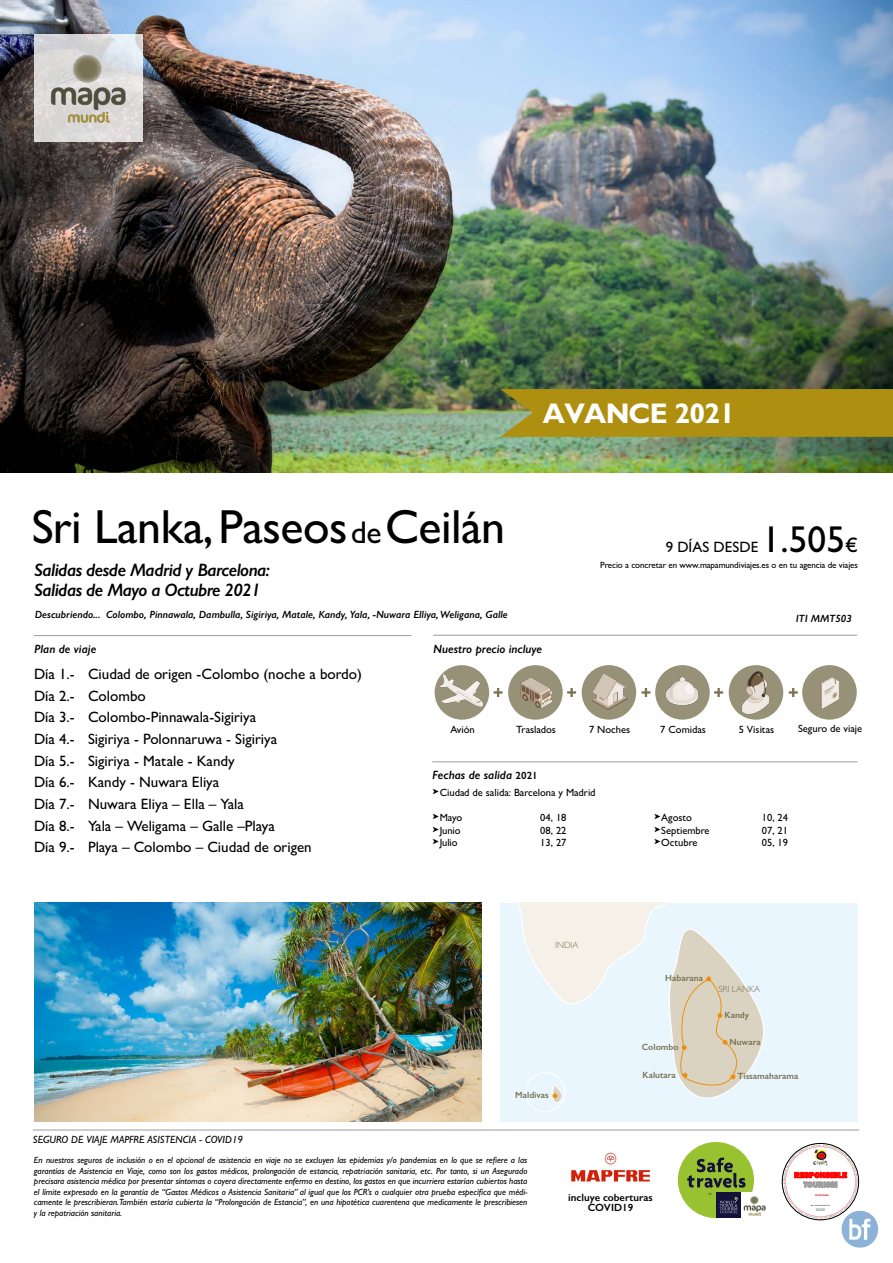
<style>
.page{position:relative;width:893px;height:1263px;background:#fff}
.page>*{position:absolute;margin:0;border:0;box-sizing:border-box;transform-origin:0 0}
.t1{font:500 48px "Gill Sans";letter-spacing:-.01em;color:#000}
.t2{font:500 37.5px "Gill Sans";color:#000}
.t3{font:700 28.5px "Gill Sans";letter-spacing:-.025em;color:#fff}
.t4{font:italic 600 18px/20.1px "Gill Sans";letter-spacing:-.03em;color:#000}
.t5{font:500 15px/21.8px "Gill Sans";color:#000}
.t6{font:italic 600 12px "Gill Sans";color:#000}
.t7{font:500 10.5px "Gill Sans";color:#000}
.t8{font:italic 600 10.5px "Gill Sans";color:#000}
.t9{font:italic 500 10.5px "Gill Sans";color:#000}
.t10{font:600 10.5px/10.5px "Gill Sans";color:#000;text-align:center}
.t11{font:italic 500 9px/10.5px "Gill Sans";color:#000;text-align:justify}
.t12{font:500 9px "Gill Sans";letter-spacing:-.01em;color:#000}
.t13{font:600 9px "Gill Sans";color:#797354}
.t14{font:300 9px "Gill Sans";color:#797354}
.t15{font:800 7.95px "Franklin Gothic";color:#f00}
.t16{font:800 7.95px "Franklin Gothic";color:#9d9c9c}
.t17{font:800 4.05px "Franklin Gothic";color:#9d9c9c}
.t18{font:800 2.4px "Franklin Gothic";color:#e72b2b}
.t19{font:800 1.65px "Franklin Gothic";color:#605c5c}
.s1{font-size:31.5px}
.s2{font-size:21px}
.s3{font-style:normal;font-size:10.5px}
.s4{font-family:"Menlo";font-weight:400;font-size:12.3px}
</style>
<div class="page">
<img style="left:0;top:0;width:893px;height:472px">
<svg style="left:34px;top:34px;width:108px;height:107px;background:#dcdbdd"></svg>
<img style="left:45px;top:46px;width:86px;height:83px">
<hr style="left:34px;top:635px;width:378px;height:1px;background:#9d9d9c">
<div style="left:500px;top:389px;width:393px;height:48px;background:#ae8f10"></div>
<img style="left:570px;top:1152px;width:81px;height:31px">
<svg style="left:782px;top:1143px;width:77px;height:77px"></svg>
<div style="left:782px;top:1143px;width:77px;height:77px;border:1px solid #000;border-radius:50%"></div>
<hr style="left:33px;top:1130px;width:826px;height:1px;background:#9d9d9c">
<div style="left:678px;top:1142px;width:76px;height:76px;background:#99c230;border-radius:50%"></div>
<div style="left:716px;top:1193px;width:25px;height:25px;background:#14123b"></div>
<svg style="left:687px;top:1157px;width:59px;height:56px"></svg>
<img style="left:741px;top:1193px;width:25px;height:23px">
<hr style="left:433px;top:635px;width:424px;height:1px;background:#9d9d9c">
<img style="left:434px;top:665px;width:56px;height:54px">
<img style="left:508px;top:665px;width:55px;height:54px">
<img style="left:581px;top:665px;width:56px;height:54px">
<img style="left:655px;top:665px;width:55px;height:54px">
<img style="left:728px;top:665px;width:56px;height:54px">
<img style="left:802px;top:665px;width:55px;height:54px">
<svg style="left:494px;top:688px;width:9px;height:9px"></svg>
<svg style="left:567px;top:688px;width:9px;height:9px"></svg>
<svg style="left:641px;top:688px;width:9px;height:9px"></svg>
<svg style="left:714px;top:688px;width:9px;height:9px"></svg>
<svg style="left:789px;top:688px;width:9px;height:9px"></svg>
<img style="left:34px;top:902px;width:448px;height:219px">
<div style="left:500px;top:902px;width:357px;height:219px;background:#eaf6fe"></div>
<svg style="left:500px;top:902px;width:357px;height:210px"></svg>
<hr style="left:432px;top:761px;width:425px;height:1px;background:#9d9d9c">
<img style="left:826px;top:1196px;width:52px;height:52px">
<h1 class="t1" style="left:32px;top:498px;width:475px">Sri Lanka, Paseos <span class="s1">de</span> Ceilán</h1>
<h3 class="t4" style="left:34px;top:560px;width:237px">Salidas desde Madrid y Barcelona:<br>Salidas de Mayo a Octubre 2021</h3>
<h3 class="t3" style="left:543px;top:395px;width:194px">AVANCE 2021</h3>
<h2 class="t2" style="left:762px;top:517px;width:98px">1.505<span class="s2">€</span></h2>
<p class="t12" style="left:600px;top:559px;width:259px">Precio a concretar en www.mapamundiviajes.es o en tu agencia de viajes</p>
<h3 class="t5" style="left:666px;top:535px;width:94px">9 DÍAS DESDE</h3>
<p class="t8" style="left:35px;top:608px;width:474px">Descubriendo... Colombo, Pinnawala, Dambulla, Sigiriya, Matale, Kandy, Yala, -Nuwara Elliya, Weligana, Galle</p>
<p class="t8" style="left:796px;top:612px;width:58px">ITI MMT503</p>
<h3 class="t6" style="left:433px;top:641px;width:111px">Nuestro precio incluye</h3>
<h3 class="t6" style="left:34px;top:642px;width:64px">Plan de viaje</h3>
<p class="t5" style="left:34px;top:663px;width:330px">Día 1.- Ciudad de origen -Colombo (noche a bordo)<br>Día 2.- Colombo<br>Día 3.- Colombo-Pinnawala-Sigiriya<br>Día 4.- Sigiriya - Polonnaruwa - Sigiriya<br>Día 5.- Sigiriya - Matale - Kandy<br>Día 6.- Kandy - Nuwara Eliya<br>Día 7.- Nuwara Eliya – Ella – Yala<br>Día 8.- Yala – Weligama – Galle –Playa<br>Día 9.- Playa – Colombo – Ciudad de origen</p>
<p class="t7" style="left:450px;top:723px;width:26px">Avión</p>
<p class="t7" style="left:516px;top:723px;width:41px">Traslados</p>
<p class="t7" style="left:589px;top:723px;width:43px">7 Noches</p>
<p class="t7" style="left:660px;top:723px;width:47px">7 Comidas</p>
<p class="t7" style="left:739px;top:723px;width:37px">5 Visitas</p>
<p class="t7" style="left:798px;top:722px;width:66px">Seguro de viaje</p>
<h3 class="t6" style="left:432px;top:768px;width:107px">Fechas de salida <span class="s3">2021</span></h3>
<p class="t7" style="left:432px;top:786px;width:165px"><span class="s4">➤</span>Ciudad de salida: Barcelona y Madrid</p>
<p class="t7" style="left:432px;top:811px;width:31px"><span class="s4">➤</span>Mayo</p>
<p class="t7" style="left:540px;top:811px;width:28px">04, 18</p>
<p class="t7" style="left:432px;top:824px;width:30px"><span class="s4">➤</span>Junio</p>
<p class="t7" style="left:540px;top:824px;width:28px">08, 22</p>
<p class="t7" style="left:432px;top:837px;width:27px"><span class="s4">➤</span>Julio</p>
<p class="t7" style="left:540px;top:837px;width:28px">13, 27</p>
<p class="t7" style="left:654px;top:811px;width:39px"><span class="s4">➤</span>Agosto</p>
<p class="t7" style="left:762px;top:811px;width:28px">10, 24</p>
<p class="t7" style="left:654px;top:824px;width:57px"><span class="s4">➤</span>Septiembre</p>
<p class="t7" style="left:762px;top:824px;width:28px">07, 21</p>
<p class="t7" style="left:654px;top:837px;width:45px"><span class="s4">➤</span>Octubre</p>
<p class="t7" style="left:762px;top:837px;width:28px">05, 19</p>
<p class="t14" style="left:555px;top:939px;width:25px">INDIA</p>
<p class="t13" style="left:515px;top:1090px;width:35px">Maldivas</p>
<p class="t13" style="left:665px;top:973px;width:39px">Habarana</p>
<p class="t13" style="left:642px;top:1041px;width:38px">Colombo</p>
<p class="t13" style="left:643px;top:1069px;width:35px">Kalutara</p>
<p class="t9" style="left:33px;top:1133px;width:212px">SEGURO DE VIAJE MAPFRE ASISTENCIA - COVID19</p>
<p class="t11" style="left:34px;top:1155px;width:495px">En nuestros seguros de inclusión o en el opcional de asistencia en viaje no se excluyen las epidemias y/o pandemias en lo que se refiere a las garantías de Asistencia en Viaje, como son los gastos médicos, prolongación de estancia, repatriación sanitaria, etc. Por tanto, si un Asegurado precisara asistencia médica por presentar síntomas o cayera directamente enfermo en destino, los gastos en que incurriera estarían cubiertos hasta el límite expresado en la garantía de “Gastos Médicos o Asistencia Sanitaria” al igual que los PCR’s o cualquier otra prueba específica que médi&shy;camente le prescribieran.También estaría cubierta la “Prolongación de Estancia”, en una hipotética cuarentena que medicamente le prescribiesen y la repatriación sanitaria.</p>
<p class="t10" style="left:568px;top:1192px;width:86px">incluye coberturas<br>COVID19</p>
<p class="t14" style="left:718px;top:983px;width:43px">SRI LANKA</p>
<p class="t13" style="left:725px;top:1009px;width:26px">Kandy</p>
<p class="t13" style="left:729px;top:1036px;width:33px">Nuwara</p>
<p class="t13" style="left:737px;top:1071px;width:63px">Tissamaharama</p>
<p class="t15" style="left:794px;top:1170px;width:54px">RESPONSIBLE</p>
<p class="t16" style="left:803px;top:1179px;width:36px">TOURISM</p>
<p class="t17" style="left:816px;top:1207px;width:11px">2020</p>
<p class="t18" style="left:815px;top:1194px;width:15px">MAPATOURS</p>
<p class="t19" style="left:811px;top:1204px;width:21px">Ref.: 005214-A/8007740</p>
</div>
